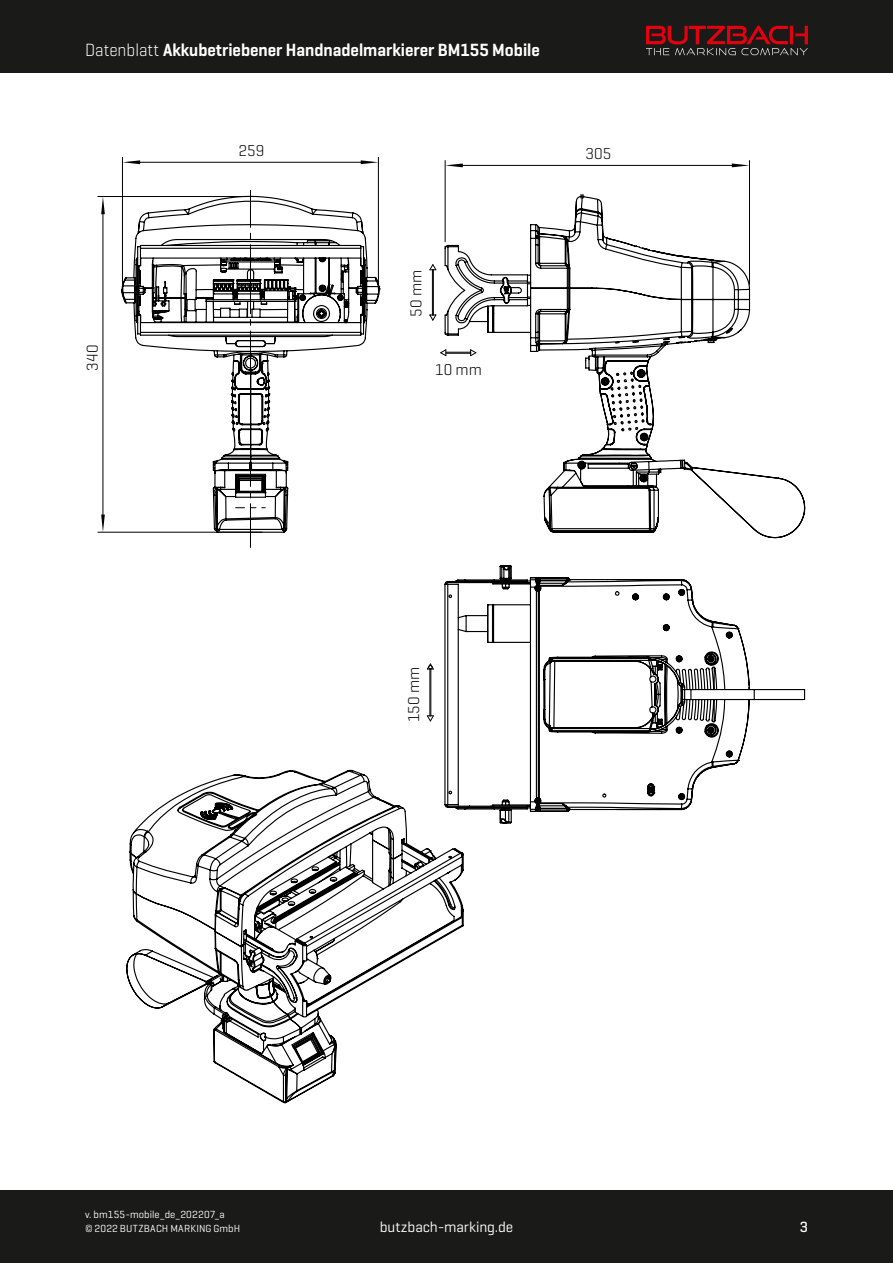
<style>
.page{position:relative;width:893px;height:1263px;background:#fff}
.page>*{position:absolute;margin:0;border:0;box-sizing:border-box;transform-origin:0 0}
.t1{font:600 18px "Geogrotesque";color:#fff;scale:.94 1}
.t2{font:300 16.05px "Geogrotesque";color:#000}
.t3{font:15px "Geogrotesque";letter-spacing:-.01em;color:#fff}
.t4{font:500 15px "Geogrotesque";color:#fff}
.t5{font:10.5px/13.5px "Geogrotesque";letter-spacing:.015em;color:#fff}
.s1{font-weight:300}
</style>
<div class="page">
<div style="left:0;top:0;width:893px;height:72px;background:#1a1a18"></div>
<div style="left:0;top:1191px;width:893px;height:72px;background:#1a1a18"></div>
<svg style="left:646px;top:26px;width:162px;height:29px"></svg>
<hr style="left:98px;top:196px;width:152px;height:1px;background:#000">
<hr style="left:98px;top:532px;width:164px;height:1px;background:#000">
<hr style="left:749px;top:161px;width:1px;height:123px;background:#000">
<hr style="left:445px;top:161px;width:1px;height:81px;background:#000">
<svg style="left:101px;top:197px;width:4px;height:17px"></svg>
<svg style="left:444px;top:195px;width:362px;height:344px"></svg>
<hr style="left:378px;top:157px;width:1px;height:132px;background:#000">
<hr style="left:122px;top:157px;width:1px;height:131px;background:#000">
<svg style="left:361px;top:160px;width:17px;height:4px"></svg>
<svg style="left:121px;top:195px;width:260px;height:338px"></svg>
<svg style="left:214px;top:190px;width:80px;height:357px"></svg>
<svg style="left:126px;top:769px;width:338px;height:335px"></svg>
<svg style="left:443px;top:565px;width:363px;height:259px"></svg>
<svg style="left:101px;top:514px;width:4px;height:18px"></svg>
<svg style="left:123px;top:160px;width:17px;height:4px"></svg>
<svg style="left:445px;top:163px;width:18px;height:4px"></svg>
<svg style="left:732px;top:163px;width:17px;height:4px"></svg>
<hr style="left:452px;top:165px;width:290px;height:1px;background:#000">
<hr style="left:134px;top:162px;width:233px;height:1px;background:#000">
<hr style="left:103px;top:210px;width:1px;height:308px;background:#000">
<svg style="left:440px;top:349px;width:37px;height:8px"></svg>
<hr style="left:430px;top:669px;width:1px;height:47px;background:#000">
<svg style="left:427px;top:663px;width:7px;height:7px"></svg>
<hr style="left:429px;top:669px;width:1px;height:47px;background:#000">
<svg style="left:426px;top:715px;width:8px;height:7px"></svg>
<hr style="left:433px;top:270px;width:1px;height:45px;background:#000">
<hr style="left:432px;top:270px;width:1px;height:45px;background:#000">
<svg style="left:429px;top:264px;width:8px;height:7px"></svg>
<svg style="left:429px;top:314px;width:8px;height:7px"></svg>
<p class="t1" style="left:85px;top:39px;width:485px"><span class="s1">Datenblatt</span> Akkubetriebener Handnadelmarkierer BM155 Mobile</p>
<p class="t2" style="left:82px;top:370px;width:27px;rotate:-90deg">340</p>
<p class="t2" style="left:239px;top:141px;width:27px">259</p>
<p class="t2" style="left:406px;top:317px;width:48px;rotate:-90deg">50 mm</p>
<p class="t2" style="left:435px;top:359px;width:48px">10 mm</p>
<p class="t2" style="left:586px;top:144px;width:27px">305</p>
<p class="t2" style="left:404px;top:722px;width:57px;rotate:-90deg">150 mm</p>
<p class="t5" style="left:85px;top:1207px;width:157px">v. bm155-mobile_de_202207_a<br>© 2022 BUTZBACH MARKING GmbH</p>
<p class="t3" style="left:380px;top:1217px;width:135px">butzbach-marking.de</p>
<p class="t4" style="left:800px;top:1217px;width:10px">3</p>
</div>
